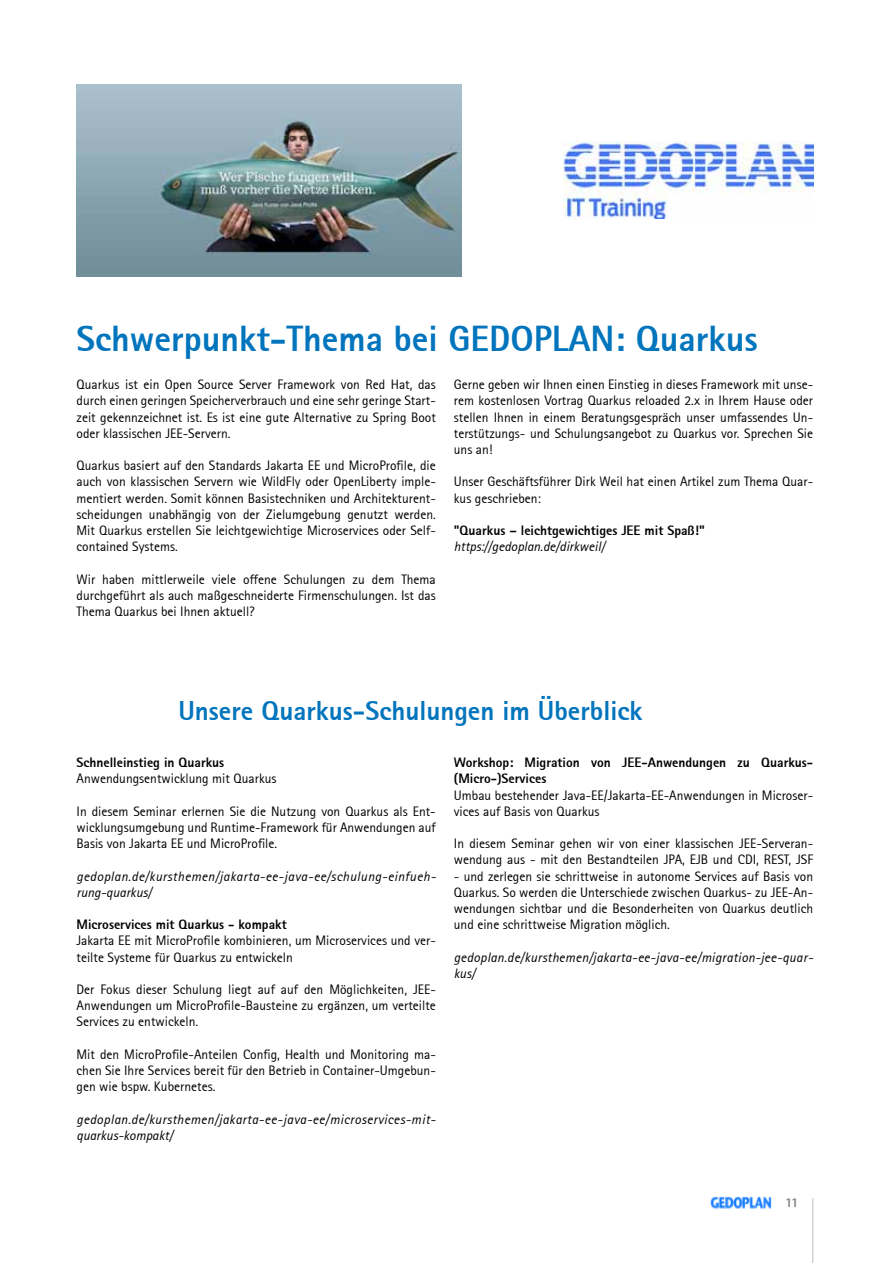
<style>
.page{position:relative;width:893px;height:1263px;background:#fff}
.page>*{position:absolute;margin:0;border:0;box-sizing:border-box;transform-origin:0 0}
.t1{font:700 36px "Rotis Sans Serif";color:#0074bc}
.t2{font:700 27px "Rotis Sans Serif";color:#0074bc}
.t3{font:13.5px/16.2px "Rotis Sans Serif";color:#000;text-align:justify}
.t4{font:italic 13.5px/16.2px "Rotis Sans Serif";letter-spacing:.025em;color:#000}
.t5{font:700 13.5px/16.2px "Rotis Sans Serif";color:#000}
.t6{font:italic 13.5px "Rotis Sans Serif";color:#000}
.t7{font:700 13.5px "Rotis Sans Serif";color:#808285}
</style>
<div class="page">
<img style="left:563px;top:142px;width:250px;height:77px">
<img style="left:77px;top:84px;width:384px;height:192px">
<hr style="left:812px;top:1198px;width:1px;height:65px;background:#bcbec0">
<img style="left:710px;top:1196px;width:61px;height:13px">
<h1 class="t1" style="left:77px;top:315px;width:683px">Schwerpunkt-Thema bei GEDOPLAN: Quarkus</h1>
<p class="t3" style="left:77px;top:376px;width:361px">Quarkus ist ein Open Source Server Framework von Red Hat, das durch einen geringen Speicherverbrauch und eine sehr geringe Start&shy;zeit gekennzeichnet ist. Es ist eine gute Alternative zu Spring Boot oder klassischen JEE-Servern.</p>
<p class="t3" style="left:77px;top:457px;width:361px">Quarkus basiert auf den Standards Jakarta EE und MicroProfile, die auch von klassischen Servern wie WildFly oder OpenLiberty imple&shy;mentiert werden. Somit können Basistechniken und Architekturent&shy;scheidungen unabhängig von der Zielumgebung genutzt werden.<br>Mit Quarkus erstellen Sie leichtgewichtige Microservices oder Self&shy;contained Systems.</p>
<p class="t3" style="left:77px;top:571px;width:361px">Wir haben mittlerweile viele offene Schulungen zu dem Thema durchgeführt als auch maßgeschneiderte Firmenschulungen. Ist das Thema Quarkus bei Ihnen aktuell?</p>
<p class="t3" style="left:454px;top:376px;width:361px">Gerne geben wir Ihnen einen Einstieg in dieses Framework mit unse&shy;rem kostenlosen Vortrag Quarkus reloaded 2.x in Ihrem Hause oder stellen Ihnen in einem Beratungsgespräch unser umfassendes Un&shy;terstützungs- und Schulungsangebot zu Quarkus vor. Sprechen Sie uns an!</p>
<p class="t3" style="left:454px;top:474px;width:361px">Unser Geschäftsführer Dirk Weil hat einen Artikel zum Thema Quar&shy;kus geschrieben:</p>
<p class="t5" style="left:454px;top:522px;width:252px">"Quarkus – leichtgewichtiges JEE mit Spaß!"</p>
<p class="t6" style="left:454px;top:539px;width:153px">https://gedoplan.de/dirkweil/</p>
<h2 class="t2" style="left:178px;top:694px;width:465px">Unsere Quarkus-Schulungen im Überblick</h2>
<p class="t5" style="left:77px;top:754px;width:149px">Schnelleinstieg in Quarkus</p>
<p class="t3" style="left:77px;top:771px;width:201px">Anwendungsentwicklung mit Quarkus</p>
<p class="t3" style="left:77px;top:803px;width:361px">In diesem Seminar erlernen Sie die Nutzung von Quarkus als Ent&shy;wicklungsumgebung und Runtime-Framework für Anwendungen auf Basis von Jakarta EE und MicroProfile.</p>
<p class="t4" style="left:77px;top:868px;width:361px">gedoplan.de/kursthemen/jakarta-ee-java-ee/schulung-einfueh&shy;rung-quarkus/</p>
<p class="t5" style="left:77px;top:916px;width:212px">Microservices mit Quarkus - kompakt</p>
<p class="t3" style="left:77px;top:933px;width:361px">Jakarta EE mit MicroProfile kombinieren, um Microservices und ver&shy;teilte Systeme für Quarkus zu entwickeln</p>
<p class="t3" style="left:77px;top:981px;width:361px">Der Fokus dieser Schulung liegt auf auf den Möglichkeiten, JEE-Anwendungen um MicroProfile-Bausteine zu ergänzen, um verteilte Services zu entwickeln.</p>
<p class="t3" style="left:77px;top:1046px;width:361px">Mit den MicroProfile-Anteilen Config, Health und Monitoring ma&shy;chen Sie Ihre Services bereit für den Betrieb in Container-Umgebun&shy;gen wie bspw. Kubernetes.</p>
<p class="t4" style="left:77px;top:1111px;width:361px">gedoplan.de/kursthemen/jakarta-ee-java-ee/microservices-mit&shy;quarkus-kompakt/</p>
<p class="t5" style="left:454px;top:754px;width:361px">Workshop: Migration von JEE-Anwendungen zu Quarkus-(Micro-)Services</p>
<p class="t3" style="left:454px;top:787px;width:361px">Umbau bestehender Java-EE/Jakarta-EE-Anwendungen in Microser&shy;vices auf Basis von Quarkus</p>
<p class="t3" style="left:454px;top:835px;width:361px">In diesem Seminar gehen wir von einer klassischen JEE-Serveran&shy;wendung aus - mit den Bestandteilen JPA, EJB und CDI, REST, JSF</p>
<p class="t3" style="left:454px;top:868px;width:361px">- und zerlegen sie schrittweise in autonome Services auf Basis von Quarkus. So werden die Unterschiede zwischen Quarkus- zu JEE-An&shy;wendungen sichtbar und die Besonderheiten von Quarkus deutlich und eine schrittweise Migration möglich.</p>
<p class="t4" style="left:454px;top:949px;width:361px">gedoplan.de/kursthemen/jakarta-ee-java-ee/migration-jee-quar&shy;kus/</p>
<p class="t7" style="left:785px;top:1194px;width:15px">11</p>
</div>
